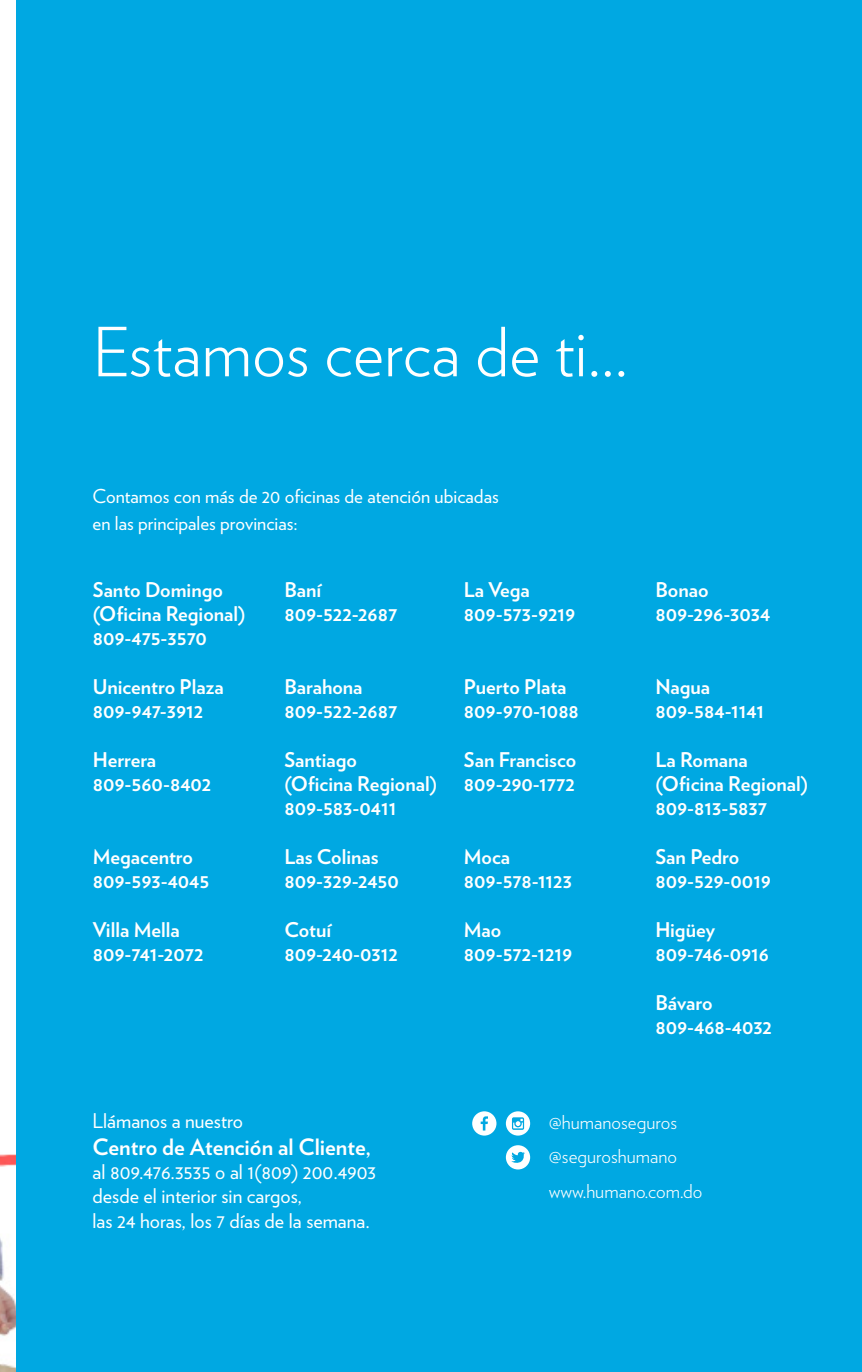
<style>
.page{position:relative;width:862px;height:1372px;background:#fff}
.page>*{position:absolute;margin:0;border:0;box-sizing:border-box;transform-origin:0 0}
.TEXTO_1a_Pag{font:300 67.5px "Verlag";color:#fff}
.TEXTO_3a_Pag{font:700 22.5px "Verlag";color:#fff}
.TEXTO_3a_Pag-2{font:700 20.25px "Verlag";color:#fff}
.TEXTO_3a_Pag-3{font:20.25px "Verlag";color:#fff}
.TEXTO_3a_Pag-4{font:19.12px "Verlag";color:#fff}
.TEXTO_3a_Pag-5{font:300 19.12px "Verlag";color:#fff}
</style>
<div class="page">
<img style="left:0;top:1154px;width:16px;height:217px">
<div style="left:16px;top:0;width:829px;height:1371px;background:#00a8e2"></div>
<div style="left:845px;top:0;width:16px;height:1371px;background:#00a8e2"></div>
<svg style="left:472px;top:1111px;width:24px;height:24px"></svg>
<svg style="left:505px;top:1111px;width:25px;height:24px"></svg>
<svg style="left:505px;top:1145px;width:25px;height:24px"></svg>
<p class="TEXTO_1a_Pag" style="left:92px;top:302px;width:537px">Estamos cerca de ti…</p>
<p class="TEXTO_3a_Pag-4" style="left:92px;top:482px;width:407px">Contamos con más de 20 oficinas de atención ubicadas</p>
<p class="TEXTO_3a_Pag-4" style="left:92px;top:509px;width:206px">en las principales provincias:</p>
<p class="TEXTO_3a_Pag-2" style="left:93px;top:573px;width:132px">Santo Domingo</p>
<p class="TEXTO_3a_Pag-2" style="left:93px;top:597px;width:154px">(Oficina Regional)</p>
<p class="TEXTO_3a_Pag-2" style="left:93px;top:622px;width:116px">809-475-3570</p>
<p class="TEXTO_3a_Pag-2" style="left:93px;top:670px;width:132px">Unicentro Plaza</p>
<p class="TEXTO_3a_Pag-2" style="left:93px;top:694px;width:112px">809-947-3912</p>
<p class="TEXTO_3a_Pag-2" style="left:93px;top:743px;width:65px">Herrera</p>
<p class="TEXTO_3a_Pag-2" style="left:93px;top:767px;width:120px">809-560-8402</p>
<p class="TEXTO_3a_Pag-2" style="left:93px;top:840px;width:102px">Megacentro</p>
<p class="TEXTO_3a_Pag-2" style="left:93px;top:865px;width:118px">809-593-4045</p>
<p class="TEXTO_3a_Pag-2" style="left:93px;top:913px;width:88px">Villa Mella</p>
<p class="TEXTO_3a_Pag-2" style="left:93px;top:937px;width:112px">809-741-2072</p>
<p class="TEXTO_3a_Pag-2" style="left:284px;top:573px;width:38px">Baní</p>
<p class="TEXTO_3a_Pag-2" style="left:284px;top:597px;width:114px">809-522-2687</p>
<p class="TEXTO_3a_Pag-2" style="left:284px;top:670px;width:80px">Barahona</p>
<p class="TEXTO_3a_Pag-2" style="left:284px;top:694px;width:114px">809-522-2687</p>
<p class="TEXTO_3a_Pag-2" style="left:284px;top:743px;width:74px">Santiago</p>
<p class="TEXTO_3a_Pag-2" style="left:284px;top:767px;width:154px">(Oficina Regional)</p>
<p class="TEXTO_3a_Pag-2" style="left:284px;top:792px;width:113px">809-583-0411</p>
<p class="TEXTO_3a_Pag-2" style="left:284px;top:840px;width:96px">Las Colinas</p>
<p class="TEXTO_3a_Pag-2" style="left:284px;top:865px;width:116px">809-329-2450</p>
<p class="TEXTO_3a_Pag-2" style="left:284px;top:913px;width:48px">Cotuí</p>
<p class="TEXTO_3a_Pag-2" style="left:284px;top:937px;width:115px">809-240-0312</p>
<p class="TEXTO_3a_Pag-2" style="left:463px;top:573px;width:67px">La Vega</p>
<p class="TEXTO_3a_Pag-2" style="left:463px;top:597px;width:113px">809-573-9219</p>
<p class="TEXTO_3a_Pag-2" style="left:463px;top:670px;width:104px">Puerto Plata</p>
<p class="TEXTO_3a_Pag-2" style="left:463px;top:694px;width:116px">809-970-1088</p>
<p class="TEXTO_3a_Pag-2" style="left:463px;top:743px;width:114px">San Francisco</p>
<p class="TEXTO_3a_Pag-2" style="left:463px;top:767px;width:112px">809-290-1772</p>
<p class="TEXTO_3a_Pag-2" style="left:463px;top:840px;width:48px">Moca</p>
<p class="TEXTO_3a_Pag-2" style="left:463px;top:865px;width:109px">809-578-1123</p>
<p class="TEXTO_3a_Pag-2" style="left:463px;top:913px;width:39px">Mao</p>
<p class="TEXTO_3a_Pag-2" style="left:463px;top:937px;width:110px">809-572-1219</p>
<p class="TEXTO_3a_Pag-2" style="left:655px;top:573px;width:55px">Bonao</p>
<p class="TEXTO_3a_Pag-2" style="left:655px;top:597px;width:116px">809-296-3034</p>
<p class="TEXTO_3a_Pag-2" style="left:655px;top:670px;width:56px">Nagua</p>
<p class="TEXTO_3a_Pag-2" style="left:655px;top:694px;width:110px">809-584-1141</p>
<p class="TEXTO_3a_Pag-2" style="left:655px;top:743px;width:94px">La Romana</p>
<p class="TEXTO_3a_Pag-2" style="left:655px;top:767px;width:154px">(Oficina Regional)</p>
<p class="TEXTO_3a_Pag-2" style="left:655px;top:792px;width:113px">809-813-5837</p>
<p class="TEXTO_3a_Pag-2" style="left:655px;top:840px;width:85px">San Pedro</p>
<p class="TEXTO_3a_Pag-2" style="left:655px;top:865px;width:117px">809-529-0019</p>
<p class="TEXTO_3a_Pag-2" style="left:655px;top:913px;width:61px">Higüey</p>
<p class="TEXTO_3a_Pag-2" style="left:655px;top:937px;width:115px">809-746-0916</p>
<p class="TEXTO_3a_Pag-2" style="left:655px;top:986px;width:59px">Bávaro</p>
<p class="TEXTO_3a_Pag-2" style="left:655px;top:1010px;width:118px">809-468-4032</p>
<p class="TEXTO_3a_Pag-3" style="left:92px;top:1105px;width:152px">Llámanos a nuestro</p>
<p class="TEXTO_3a_Pag" style="left:92px;top:1128px;width:280px">Centro de Atención al Cliente,</p>
<p class="TEXTO_3a_Pag-3" style="left:92px;top:1156px;width:285px">al 809.476.3535 o al 1(809) 200.4903</p>
<p class="TEXTO_3a_Pag-3" style="left:92px;top:1180px;width:211px">desde el interior sin cargos,</p>
<p class="TEXTO_3a_Pag-3" style="left:92px;top:1204px;width:278px">las 24 horas, los 7 días de la semana.</p>
<p class="TEXTO_3a_Pag-5" style="left:548px;top:1107px;width:130px">@humanoseguros</p>
<p class="TEXTO_3a_Pag-5" style="left:548px;top:1142px;width:130px">@seguroshumano</p>
<p class="TEXTO_3a_Pag-5" style="left:548px;top:1177px;width:155px">www.humano.com.do</p>
</div>
